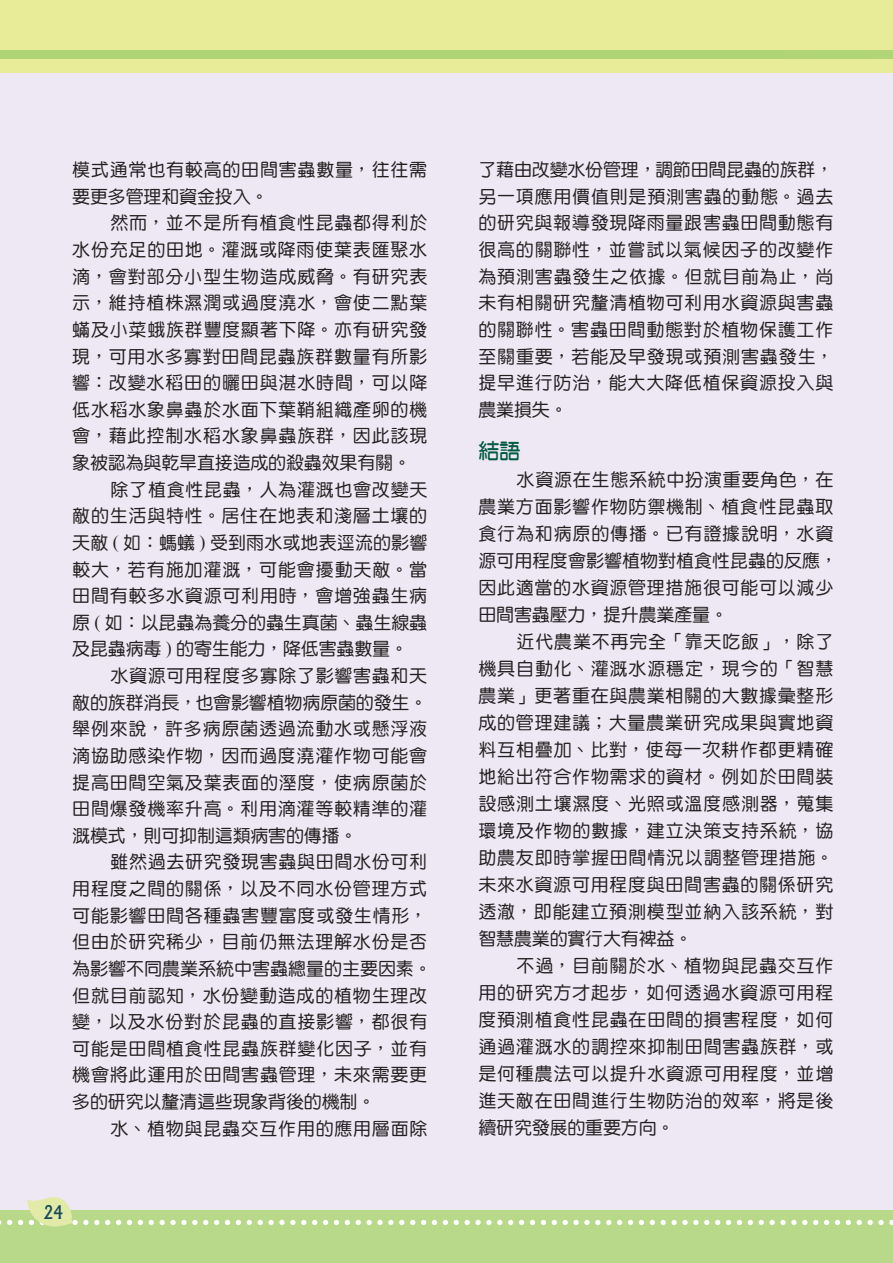
<style>
.page{position:relative;width:893px;height:1263px;background:#fff}
.page>*{position:absolute;margin:0;border:0;box-sizing:border-box;transform-origin:0 0}
.t1{font:21px "DF Yuan Bd HK BF";color:#005940}
.內文{font:18px/26.7px "DF Yuan Md HK BF";letter-spacing:.045em;color:#231f20;text-align:justify}
.t2{font:500 18px "Albertus";color:#174859;scale:.9 1}
.s1{font-family:"DF Yuan Md HKP BF"}
.s2{font-family:"Times New Roman"}
</style>
<div class="page">
<div style="left:0;top:52px;width:893px;height:1159px;background:#ede8f3"></div>
<div style="left:0;top:1210px;width:893px;height:53px;background:#b8d989"></div>
<div style="left:0;top:0;width:893px;height:72px;background:#e8ec99"></div>
<div style="left:0;top:50px;width:893px;height:8px;background:#aed475"></div>
<svg style="left:0;top:1197px;width:893px;height:30px"></svg>
<p class="內文" style="left:72px;top:156px;width:356px">模式通常也有較高的田間害蟲數量，往往需要更多管理和資金投入。</p>
<p class="內文" style="left:72px;top:210px;width:357px;text-indent:38px">然而，並不是所有植食性昆蟲都得利於水份充足的田地。灌溉或降雨使葉表匯聚水滴，會對部分小型生物造成威脅。有研究表示，維持植株濕潤或過度澆水，會使二點葉<span class="s1">蟎</span>及小菜蛾族群豐度顯著下降。亦有研究發現，可用水多寡對田間昆蟲族群數量有所影響：改變水稻田的曬田與湛水時間，可以降低水稻水象鼻蟲於水面下葉鞘組織產卵的機會，藉此控制水稻水象鼻蟲族群，因此該現象被認為與乾旱直接造成的殺蟲效果有關。</p>
<p class="內文" style="left:72px;top:476px;width:357px;text-indent:38px">除了植食性昆蟲，人為灌溉也會改變天敵的生活與特性。居住在地表和淺層土壤的天敵 <span class="s2">(</span> 如：螞蟻 <span class="s2">)</span> 受到雨水或地表逕流的影響較大，若有施加灌溉，可能會擾動天敵。當田間有較多水資源可利用時，會增強蟲生病原 <span class="s2">(</span> 如：以昆蟲為養分的蟲生真菌、蟲生線蟲及昆蟲病毒 <span class="s2">)</span> 的寄生能力，降低害蟲數量。</p>
<p class="內文" style="left:72px;top:662px;width:357px;text-indent:38px">水資源可用程度多寡除了影響害蟲和天敵的族群消長，也會影響植物病原菌的發生。舉例來說，許多病原菌透過流動水或懸浮液滴協助感染作物，因而過度澆灌作物可能會提高田間空氣及葉表面的溼度，使病原菌於田間爆發機率升高。利用滴灌等較精準的灌溉模式，則可抑制這類病害的傳播。</p>
<p class="內文" style="left:72px;top:849px;width:361px;text-align:left;text-indent:38px">雖然過去研究發現害蟲與田間水份可利用程度之間的關係，以及不同水份管理方式可能影響田間各種蟲害豐富度或發生情形，但由於研究稀少，目前仍無法理解水份是否為影響不同農業系統中害蟲總量的主要因素。但就目前認知，水份變動造成的植物生理改變，以及水份對於昆蟲的直接影響，都很有可能是田間植食性昆蟲族群變化因子，並有機會將此運用於田間害蟲管理，未來需要更多的研究以釐清這些現象背後的機制。</p>
<p class="內文" style="left:111px;top:1115px;width:318px">水、植物與昆蟲交互作用的應用層面除</p>
<p class="t2" style="left:44px;top:1201px;width:23px">24</p>
<p class="內文" style="left:478px;top:156px;width:357px">了藉由改變水份管理，調節田間昆蟲的族群，另一項應用價值則是預測害蟲的動態。過去的研究與報導發現降雨量跟害蟲田間動態有很高的關聯性，並嘗試以氣候因子的改變作為預測害蟲發生之依據。但就目前為止，尚未有相關研究釐清植物可利用水資源與害蟲的關聯性。害蟲田間動態對於植物保護工作至關重要，若能及早發現或預測害蟲發生，提早進行防治，能大大降低植保資源投入與農業損失。</p>
<p class="t1" style="left:478px;top:440px;width:43px">結語</p>
<p class="內文" style="left:478px;top:466px;width:361px;text-align:left;text-indent:38px">水資源在生態系統中扮演重要角色，在農業方面影響作物防禦機制、植食性昆蟲取食行為和病原的傳播。已有證據說明，水資源可用程度會影響植物對植食性昆蟲的反應，因此適當的水資源管理措施很可能可以減少田間害蟲壓力，提升農業產量。</p>
<p class="內文" style="left:478px;top:628px;width:357px;text-indent:38px">近代農業不再完全「靠天吃飯」，除了機具自動化、灌溉水源穩定，現今的「智慧農業」更著重在與農業相關的大數據彙整形成的管理建議；大量農業研究成果與實地資料互相疊加、比對，使每一次耕作都更精確地給出符合作物需求的資材。例如於田間裝設感測土壤濕度、光照或溫度感測器，蒐集環境及作物的數據，建立決策支持系統，協助農友即時掌握田間情況以調整管理措施。未來水資源可用程度與田間害蟲的關係研究透澈，即能建立預測模型並納入該系統，對智慧農業的實行大有裨益。</p>
<p class="內文" style="left:478px;top:952px;width:356px;text-indent:38px">不過，目前關於水、植物與昆蟲交互作用的研究方才起步，如何透過水資源可用程度預測植食性昆蟲在田間的損害程度，如何通過灌溉水的調控來抑制田間害蟲族群，或是何種農法可以提升水資源可用程度，並增進天敵在田間進行生物防治的效率，將是後續研究發展的重要方向。</p>
</div>
